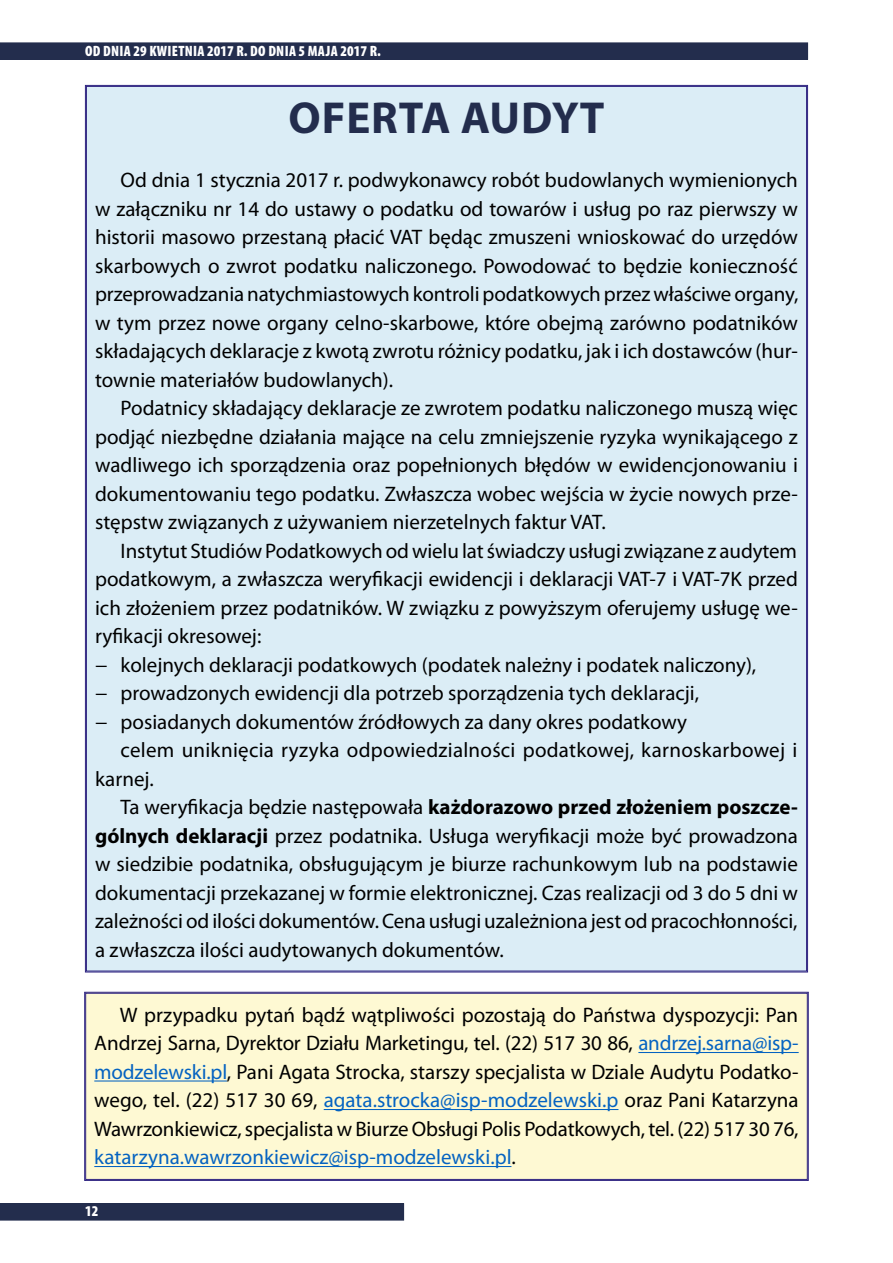
<style>
.page{position:relative;width:893px;height:1263px;background:#fff}
.page>*{position:absolute;margin:0;border:0;box-sizing:border-box;transform-origin:0 0}
.t1{font:700 45px "Myriad Pro";color:#232d4d}
.t2{font:21px/28.5px "Myriad Pro";color:#000;text-align:justify}
.t3{font:900 condensed 15px "Myriad Pro";letter-spacing:.02em;color:#fff}
.s1{font-weight:700}
.s2{color:#0563c1}
</style>
<div class="page">
<div style="left:0;top:43px;width:808px;height:16px;background:#232d4d"></div>
<div style="left:0;top:43px;width:808px;height:17px;border:1px solid #232d4d"></div>
<div style="left:0;top:1204px;width:404px;height:16px;background:#232d4d"></div>
<div style="left:0;top:1203px;width:404px;height:17px;border:1px solid #232d4d"></div>
<div style="left:85px;top:85px;width:723px;height:888px;background:#dbedf6"></div>
<div style="left:84px;top:991px;width:725px;height:190px;background:#fef9d3"></div>
<div style="left:86px;top:993px;width:721px;height:186px;border:1px solid #302582"></div>
<p class="t3" style="left:85px;top:41px;width:297px">OD DNIA 29 KWIETNIA 2017 R. DO DNIA 5 MAJA 2017 R.</p>
<h1 class="t1" style="left:289px;top:89px;width:60px">Oferta</h1>
<h1 class="t1" style="left:461px;top:89px;width:30px">audyt</h1>
<p class="t2" style="left:95px;top:165px;width:705px;text-indent:26px">Od dnia 1 stycznia 2017 r. podwykonawcy robót budowlanych wymienionych w załączniku nr 14 do ustawy o podatku od towarów i usług po raz pierwszy w historii masowo przestaną płacić VAT będąc zmuszeni wnioskować do urzędów skarbowych o zwrot podatku naliczonego. Powodować to będzie konieczność przeprowadzania natychmiastowych kontroli podatkowych przez właściwe organy, w tym przez nowe organy celno-skarbowe, które obejmą zarówno podatników składających deklaracje z kwotą zwrotu różnicy podatku, jak i ich dostawców (hur&shy;townie materiałów budowlanych).</p>
<p class="t2" style="left:95px;top:393px;width:704px;text-indent:26px">Podatnicy składający deklaracje ze zwrotem podatku naliczonego muszą więc podjąć niezbędne działania mające na celu zmniejszenie ryzyka wynikającego z wadliwego ich sporządzenia oraz popełnionych błędów w ewidencjonowaniu i dokumentowaniu tego podatku. Zwłaszcza wobec wejścia w życie nowych prze&shy;stępstw związanych z używaniem nierzetelnych faktur VAT.</p>
<p class="t2" style="left:95px;top:536px;width:704px;text-align:left;text-indent:26px">Instytut Studiów Podatkowych od wielu lat świadczy usługi związane z audytem podatkowym, a zwłaszcza weryfikacji ewidencji i deklaracji VAT-7 i VAT-7K przed ich złożeniem przez podatników. W związku z powyższym oferujemy usługę we&shy;ryfikacji okresowej:<br>− kolejnych deklaracji podatkowych (podatek należny i podatek naliczony),<br>− prowadzonych ewidencji dla potrzeb sporządzenia tych deklaracji,<br>− posiadanych dokumentów źródłowych za dany okres podatkowy</p>
<p class="t2" style="left:95px;top:735px;width:704px;text-indent:26px">celem uniknięcia ryzyka odpowiedzialności podatkowej, karnoskarbowej i karnej.</p>
<p class="t2" style="left:95px;top:792px;width:704px;text-indent:26px">Ta weryfikacja będzie następowała <span class="s1">każdorazowo przed złożeniem poszcze&shy;gólnych deklaracji</span> przez podatnika. Usługa weryfikacji może być prowadzona w siedzibie podatnika, obsługującym je biurze rachunkowym lub na podstawie dokumentacji przekazanej w formie elektronicznej. Czas realizacji od 3 do 5 dni w zależności od ilości dokumentów. Cena usługi uzależniona jest od pracochłonności, a zwłaszcza ilości audytowanych dokumentów.</p>
<p class="t2" style="left:94px;top:1000px;width:706px;text-indent:26px">W przypadku pytań bądź wątpliwości pozostają do Państwa dyspozycji: Pan Andrzej Sarna, Dyrektor Działu Marketingu, tel. (22) 517 30 86, <span class="s2">andrzej.sarna@isp&shy;modzelewski.pl</span>, Pani Agata Strocka, starszy specjalista w Dziale Audytu Podatko&shy;wego, tel. (22) 517 30 69, <span class="s2">agata.strocka@isp-modzelewski.p</span> oraz Pani Katarzyna Wawrzonkiewicz, specjalista w Biurze Obsługi Polis Podatkowych, tel. (22) 517 30 76, <span class="s2">katarzyna.wawrzonkiewicz@isp-modzelewski.pl</span>.</p>
<p class="t3" style="left:85px;top:1201px;width:15px">12</p>
</div>
